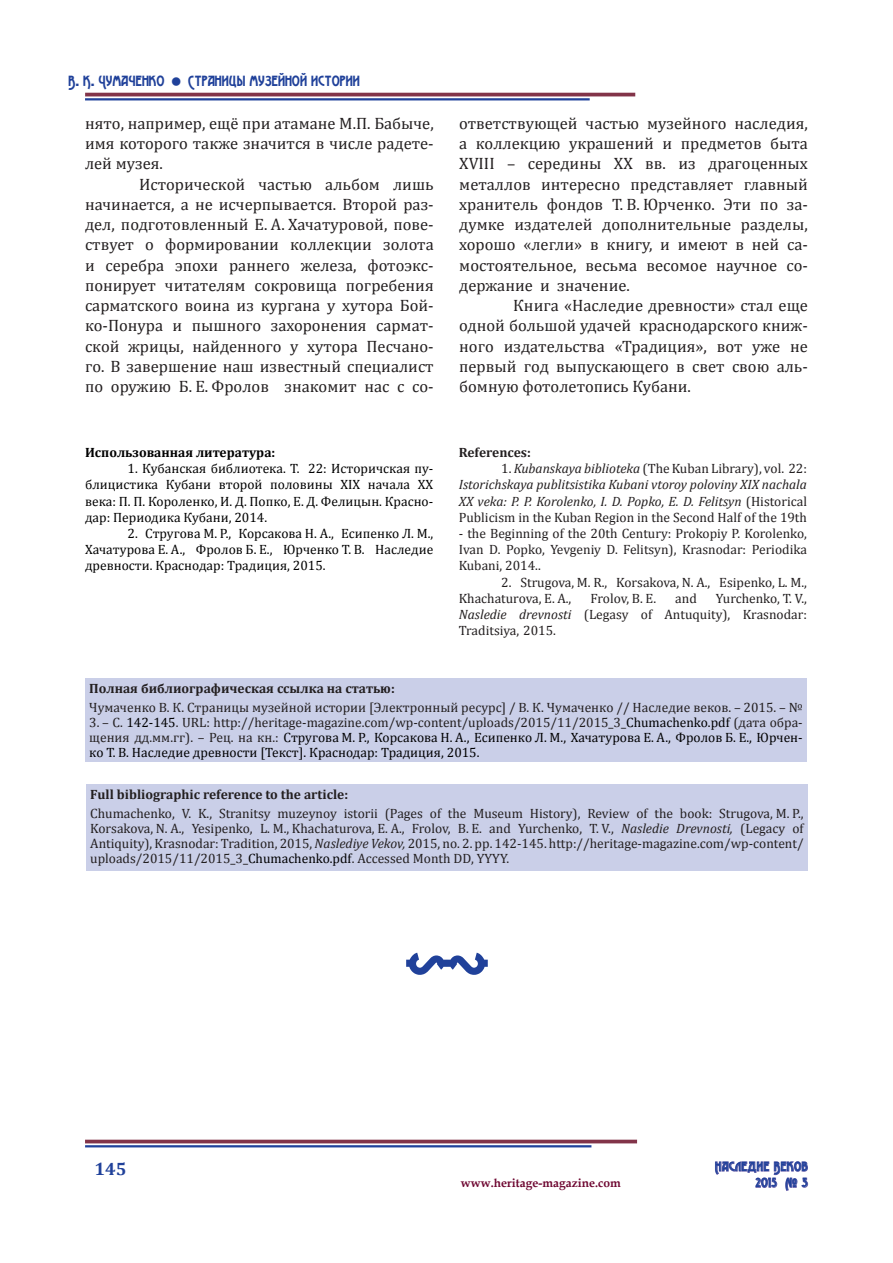
<style>
.page{position:relative;width:893px;height:1263px;background:#fff}
.page>*{position:absolute;margin:0;border:0;box-sizing:border-box;transform-origin:0 0}
.t1{font:60px "Advokat Modern";color:#20419a}
.t2{font:700 18px "Cambria";color:#20419a}
.t3{font:16.5px/20.2px "Cambria";color:#231f20;text-align:justify}
.t4{font:15px "Advokat Modern";color:#20419a}
.t5{font:13.5px/16.2px "Cambria";color:#231f20;text-align:justify}
.t6{font:13.5px/16.2px "Cambria";color:#000001;text-align:justify}
.t7{font:italic 13.5px/16.2px "Cambria";color:#231f20;text-align:justify}
.t8{font:700 13.5px "Cambria";color:#231f20}
.t9{font:700 13.5px "Cambria";color:#000001}
.t10{font:13.5px "Advokat Modern";letter-spacing:.03em;color:#20419a}
.t11{font:700 12px "Book Antiqua";color:#6e0731}
.s1{font-style:normal}
.s2{font-style:italic}
.s3{color:#231f20}
.s4{color:#000001}
</style>
<div class="page">
<svg style="left:715px;top:1161px;width:93px;height:30px"></svg>
<hr style="left:85px;top:1140px;width:552px;height:3px;background:#823449">
<hr style="left:85px;top:1145px;width:506px;height:2px;background:#20419a">
<hr style="left:85px;top:93px;width:550px;height:3px;background:#823449">
<hr style="left:85px;top:98px;width:505px;height:2px;background:#20419a">
<div style="left:85px;top:678px;width:722px;height:84px;background:#cacfe8"></div>
<div style="left:86px;top:784px;width:722px;height:86px;background:#cacfe8"></div>
<p class="t4" style="left:68px;top:73px;width:98px">В. К. Чумаченко</p>
<p class="t4" style="left:188px;top:73px;width:174px">Страницы музейной истории</p>
<p class="t3" style="left:85px;top:113px;width:350px">нято, например, ещё при атамане М.П. Бабыче, имя которого также значится в числе радете&shy;лей музея.</p>
<p class="t3" style="left:85px;top:174px;width:350px;text-indent:54px">Исторической частью альбом лишь начинается, а не исчерпывается. Второй раз&shy;дел, подготовленный Е. А. Хачатуровой, пове&shy;ствует о формировании коллекции золота и серебра эпохи раннего железа, фотоэкс&shy;понирует читателям сокровища погребения сарматского воина из кургана у хутора Бой&shy;ко-Понура и пышного захоронения сармат&shy;ской жрицы, найденного у хутора Песчано&shy;го. В завершение наш известный специалист по оружию Б. Е. Фролов знакомит нас с со-</p>
<p class="t9" style="left:85px;top:443px;width:192px">Использованная литература:</p>
<p class="t6" style="left:85px;top:460px;width:350px;text-indent:43px">1. Кубанская библиотека. Т. 22: Историчская пу&shy;блицистика Кубани второй половины XIX начала XX века: П. П. Короленко, И. Д. Попко, Е. Д. Фелицын. Красно&shy;дар: Периодика Кубани, 2014.</p>
<p class="t6" style="left:85px;top:525px;width:350px;text-indent:43px">2. Стругова М. Р., Корсакова Н. А., Есипенко Л. М., Хачатурова Е. А., Фролов Б. Е., Юрченко Т. В. Наследие древности. Краснодар: Традиция, 2015.</p>
<p class="t3" style="left:459px;top:113px;width:350px">ответствующей частью музейного наследия, а коллекцию украшений и предметов быта XVIII – середины ХХ вв. из драгоценных металлов интересно представляет главный хранитель фондов Т. В. Юрченко. Эти по за&shy;думке издателей дополнительные разделы, хорошо «легли» в книгу, и имеют в ней са&shy;мостоятельное, весьма весомое научное со&shy;держание и значение.</p>
<p class="t3" style="left:459px;top:295px;width:350px;text-indent:54px">Книга «Наследие древности» стал еще одной большой удачей краснодарского книж&shy;ного издательства «Традиция», вот уже не первый год выпускающего в свет свою аль&shy;бомную фотолетопись Кубани.</p>
<p class="t8" style="left:459px;top:443px;width:74px">References:</p>
<p class="t7" style="left:459px;top:460px;width:350px;text-indent:43px"><span class="s1">1.</span> Kubanskaya biblioteka <span class="s1">(The Kuban Library), vol. 22:<br></span>Istorichskaya publitsistika Kubani vtoroy poloviny XIX nachala XX veka: P. P. Korolenko, I. D. Popko, E. D. Felitsyn <span class="s1">(Historical Publicism in the Kuban Region in the Second Half of the 19th</span></p>
<p class="t5" style="left:459px;top:525px;width:350px">- the Beginning of the 20th Century: Prokopiy P. Korolenko, Ivan D. Popko, Yevgeniy D. Felitsyn), Krasnodar: Periodika Kubani, 2014..</p>
<p class="t5" style="left:459px;top:574px;width:350px;text-indent:43px">2. Strugova, M. R., Korsakova, N. A., Esipenko, L. M.,<br>Khachaturova, E. A.,</p>
<p class="t5" style="left:459px;top:590px;width:350px;text-indent:257px">Yurchenko, T. V., <span class="s2">Nasledie drevnosti</span> (Legasy of Antuquity), Krasnodar:<br>Traditsiya, 2015.</p>
<p class="t5" style="left:590px;top:590px;width:67px">Frolov, B. E.</p>
<p class="t5" style="left:675px;top:590px;width:23px">and</p>
<p class="t8" style="left:89px;top:679px;width:307px">Полная библиографическая ссылка на статью:</p>
<p class="t5" style="left:89px;top:699px;width:715px">Чумаченко В. К. Страницы музейной истории [Электронный ресурс] / В. К. Чумаченко // Наследие веков. – 2015. – №</p>
<p class="t6" style="left:89px;top:715px;width:715px;line-height:15px"><span class="s3">3. – С.</span> 142-145<span class="s3">. URL: http://heritage-magazine.com/wp-content/uploads/2015/11/2015_3_</span>Chumachenko.pdf <span class="s3">(дата обра&shy;щения дд.мм.гг). – Рец. на кн.:</span> Стругова М. Р., Корсакова Н. А., Есипенко Л. М., Хачатурова Е. А., Фролов Б. Е., Юрчен&shy;ко Т. В. Наследие древности [Текст]. Краснодар: Традиция, 2015.</p>
<p class="t8" style="left:90px;top:785px;width:259px">Full bibliographic reference to the article:</p>
<p class="t5" style="left:90px;top:806px;width:715px;line-height:15px">Chumachenko, V. K., Stranitsy muzeynoy istorii (Pages of the Museum History), Review of the book: Strugova, M. P., Korsakova, N. A., Yesipenko, L. M., Khachaturova, E. A., Frolov, B. E. and Yurchenko, T. V., <span class="s2">Nasledie Drevnosti,</span> (Legacy of Antiquity), Krasnodar: Tradition, 2015, <span class="s2">Naslediye Vekov,</span> 2015, no. 2. pp. 142-145. http://heritage-magazine.com/wp-content/ uploads/2015/11/2015_3_<span class="s4">Chumachenko.pdf</span>. Accessed Month DD, YYYY.</p>
<p class="t2" style="left:94px;top:1156px;width:33px">145</p>
<p class="t1" style="left:458px;top:951px;width:27px;rotate:90deg">$</p>
<p class="t10" style="left:715px;top:1159px;width:95px">Наследие Веков</p>
<p class="t11" style="left:461px;top:1175px;width:161px">www.heritage-magazine.com</p>
<p class="t10" style="left:756px;top:1175px;width:54px">2015 № 3</p>
</div>
